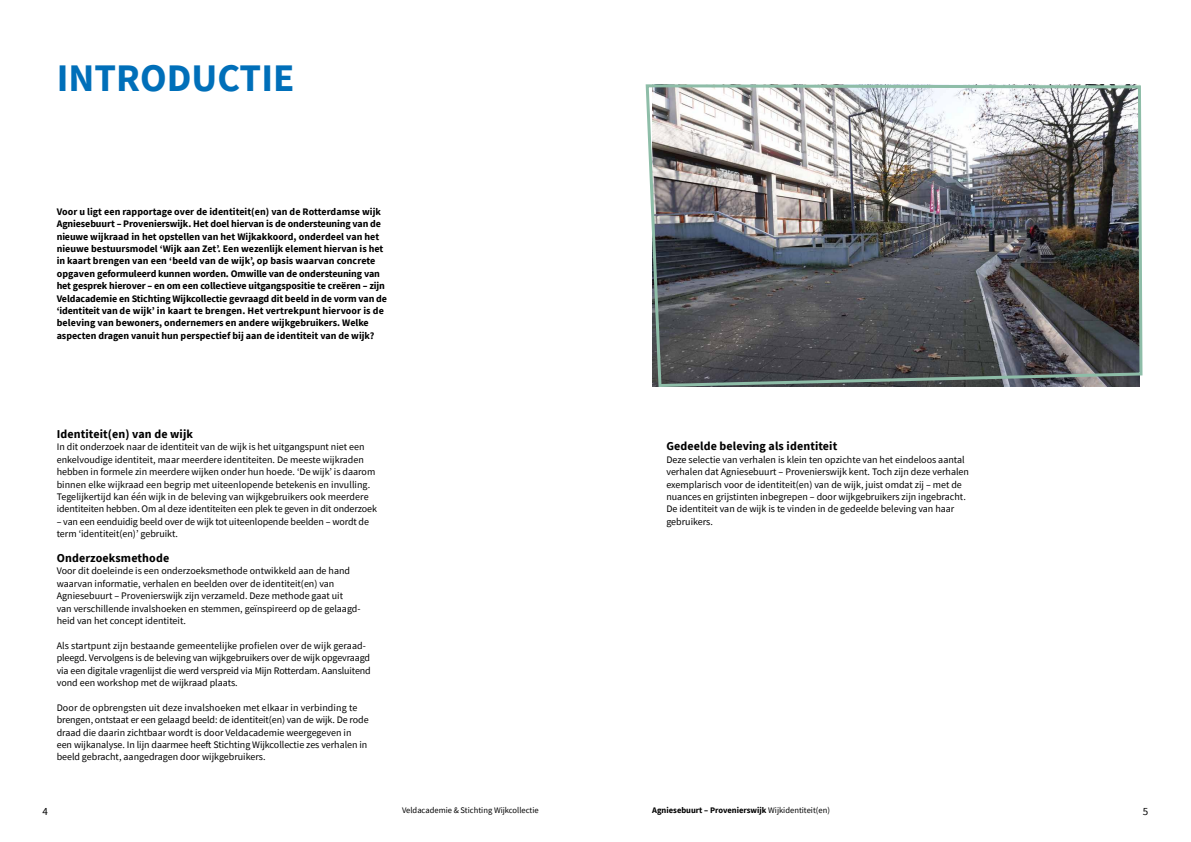
<style>
.page{position:relative;width:1191px;height:842px;background:#fff}
.page>*{position:absolute;margin:0;border:0;box-sizing:border-box;transform-origin:0 0}
.t1{font:700 39px "Source Sans Pro";color:#006fb9}
.t2{font:700 12px "Source Sans Pro";letter-spacing:.01em;color:#000}
.t3{font:11px "Source Sans Pro";color:#000}
.t4{font:10px/12.4px "Source Sans Pro";color:#000}
.t5{font:700 10px/12.4px "Source Sans Pro";letter-spacing:-.005em;color:#000}
.t6{font:700 8.5px "Source Sans Pro";color:#000}
.t7{font:8.5px "Source Sans Pro";color:#000}
.s1{font-weight:400}
</style>
<div class="page">
<img style="left:645px;top:84px;width:498px;height:303px">
<h1 class="t1" style="left:57px;top:52px;width:239px">INTRODUCTIE</h1>
<p class="t5" style="left:57px;top:205px;width:332px">Voor u ligt een rapportage over de identiteit(en) van de Rotterdamse wijk Agniesebuurt – Provenierswijk. Het doel hiervan is de ondersteuning van de nieuwe wijkraad in het opstellen van het Wijkakkoord, onderdeel van het nieuwe bestuursmodel ‘Wijk aan Zet’. Een wezenlijk element hiervan is het in kaart brengen van een ‘beeld van de wijk’, op basis waarvan concrete opgaven geformuleerd kunnen worden. Omwille van de ondersteuning van het gesprek hierover – en om een collectieve uitgangspositie te creëren – zijn Veldacademie en Stichting Wijkcollectie gevraagd dit beeld in de vorm van de ‘identiteit van de wijk’ in kaart te brengen. Het vertrekpunt hiervoor is de beleving van bewoners, ondernemers en andere wijkgebruikers. Welke aspecten dragen vanuit hun perspectief bij aan de identiteit van de wijk?</p>
<p class="t2" style="left:57px;top:426px;width:138px">Identiteit(en) van de wijk</p>
<p class="t4" style="left:57px;top:441px;width:322px">In dit onderzoek naar de identiteit van de wijk is het uitgangspunt niet een enkelvoudige identiteit, maar meerdere identiteiten. De meeste wijkraden hebben in formele zin meerdere wijken onder hun hoede. ‘De wijk’ is daarom binnen elke wijkraad een begrip met uiteenlopende betekenis en invulling.<br>Tegelijkertijd kan één wijk in de beleving van wijkgebruikers ook meerdere identiteiten hebben. Om al deze identiteiten een plek te geven in dit onderzoek</p>
<p class="t4" style="left:57px;top:515px;width:314px">– van een eenduidig beeld over de wijk tot uiteenlopende beelden – wordt de term ‘identiteit(en)’ gebruikt.</p>
<p class="t2" style="left:57px;top:550px;width:114px">Onderzoeksmethode</p>
<p class="t4" style="left:57px;top:565px;width:305px">Voor dit doeleinde is een onderzoeksmethode ontwikkeld aan de hand waarvan informatie, verhalen en beelden over de identiteit(en) van Agniesebuurt – Provenierswijk zijn verzameld. Deze methode gaat uit van verschillende invalshoeken en stemmen, geïnspireerd op de gelaagd&shy;heid van het concept identiteit.</p>
<p class="t4" style="left:57px;top:639px;width:316px">Als startpunt zijn bestaande gemeentelijke profielen over de wijk geraad&shy;pleegd. Vervolgens is de beleving van wijkgebruikers over de wijk opgevraagd via een digitale vragenlijst die werd verspreid via Mijn Rotterdam. Aansluitend vond een workshop met de wijkraad plaats.</p>
<p class="t4" style="left:57px;top:701px;width:313px">Door de opbrengsten uit deze invalshoeken met elkaar in verbinding te brengen, ontstaat er een gelaagd beeld: de identiteit(en) van de wijk. De rode draad die daarin zichtbaar wordt is door Veldacademie weergegeven in een wijkanalyse. In lijn daarmee heeft Stichting Wijkcollectie zes verhalen in beeld gebracht, aangedragen door wijkgebruikers.</p>
<p class="t2" style="left:666px;top:438px;width:172px">Gedeelde beleving als identiteit</p>
<p class="t4" style="left:666px;top:453px;width:304px">Deze selectie van verhalen is klein ten opzichte van het eindeloos aantal verhalen dat Agniesebuurt – Provenierswijk kent. Toch zijn deze verhalen exemplarisch voor de identiteit(en) van de wijk, juist omdat zij – met de nuances en grijstinten inbegrepen – door wijkgebruikers zijn ingebracht.<br>De identiteit van de wijk is te vinden in de gedeelde beleving van haar gebruikers.</p>
<p class="t3" style="left:43px;top:804px;width:7px">4</p>
<p class="t7" style="left:402px;top:804px;width:138px">Veldacademie &amp; Stichting Wijkcollectie</p>
<p class="t6" style="left:652px;top:804px;width:179px">Agniesebuurt – Provenierswijk <span class="s1">Wijkidentiteit(en)</span></p>
<p class="t3" style="left:1143px;top:804px;width:7px">5</p>
</div>
